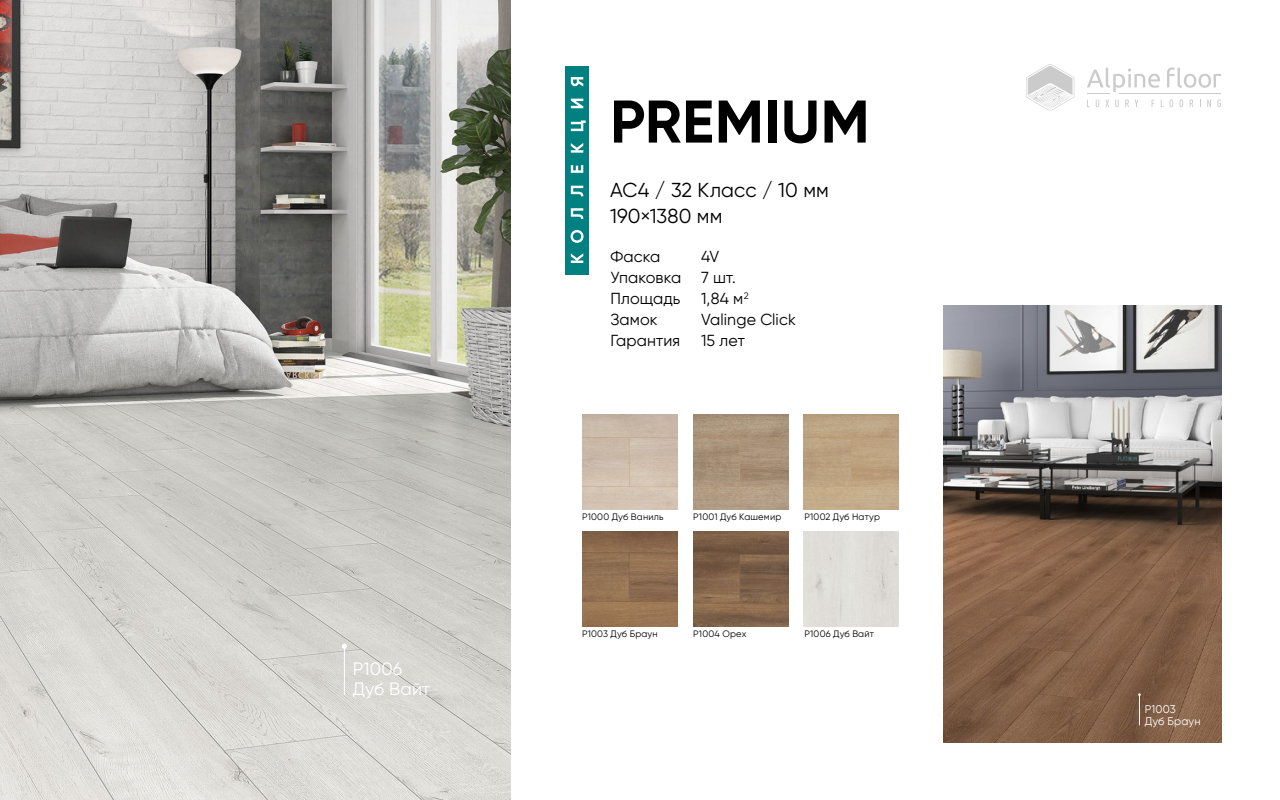
<style>
.page{position:relative;width:1280px;height:800px;background:#fff}
.page>*{position:absolute;margin:0;border:0;box-sizing:border-box;transform-origin:0 0}
.t1{font:700 60.1px "Gilroy";letter-spacing:.01em;color:#000}
.t2{font:20.2px/25.5px "Gilroy";letter-spacing:.005em;color:#000}
.t3{font:17.9px/20px "Gilroy";letter-spacing:.005em;color:#fff}
.t4{font:16px/21px "Gilroy";letter-spacing:.01em;color:#000}
.t5{font:11.2px/12.4px "Gilroy";letter-spacing:.01em;color:#fff}
.t6{font:9.3px "Gilroy";letter-spacing:.02em;color:#000}
</style>
<div class="page">
<div style="left:565px;top:66px;width:24px;height:209px;background:#008080"></div>
<svg style="left:571px;top:253px;width:12px;height:10px"></svg>
<svg style="left:571px;top:230px;width:13px;height:13px"></svg>
<svg style="left:571px;top:208px;width:12px;height:11px"></svg>
<svg style="left:571px;top:186px;width:12px;height:10px"></svg>
<svg style="left:571px;top:165px;width:12px;height:8px"></svg>
<svg style="left:571px;top:143px;width:12px;height:10px"></svg>
<svg style="left:571px;top:120px;width:15px;height:11px"></svg>
<svg style="left:571px;top:99px;width:12px;height:9px"></svg>
<svg style="left:571px;top:77px;width:12px;height:10px"></svg>
<img style="left:0;top:0;width:510px;height:800px">
<img style="left:582px;top:414px;width:95px;height:95px">
<img style="left:582px;top:531px;width:95px;height:95px">
<img style="left:693px;top:414px;width:95px;height:95px">
<img style="left:693px;top:531px;width:95px;height:95px">
<div style="left:804px;top:531px;width:95px;height:95px;background:#e0ddd8"></div>
<hr style="left:344px;top:646px;width:1px;height:49px;background:#fff">
<svg style="left:342px;top:644px;width:5px;height:5px"></svg>
<img style="left:943px;top:306px;width:278px;height:437px">
<hr style="left:1139px;top:695px;width:1px;height:30px;background:#fff">
<svg style="left:1087px;top:67px;width:134px;height:27px"></svg>
<hr style="left:1120px;top:93px;width:101px;height:1px;background:#cbcbcb">
<svg style="left:1096px;top:100px;width:3px;height:7px"></svg>
<svg style="left:1105px;top:100px;width:4px;height:7px"></svg>
<svg style="left:1115px;top:100px;width:4px;height:7px"></svg>
<svg style="left:1125px;top:100px;width:4px;height:7px"></svg>
<svg style="left:1135px;top:100px;width:3px;height:7px"></svg>
<svg style="left:1161px;top:100px;width:12px;height:7px"></svg>
<svg style="left:1179px;top:100px;width:4px;height:7px"></svg>
<svg style="left:1190px;top:100px;width:3px;height:7px"></svg>
<svg style="left:1207px;top:100px;width:4px;height:7px"></svg>
<svg style="left:1217px;top:100px;width:4px;height:7px"></svg>
<svg style="left:1026px;top:64px;width:48px;height:46px"></svg>
<h3 class="t3" style="left:353px;top:658px;width:79px">P1006<br>Дуб Вайт</h3>
<h1 class="t1" style="left:610px;top:84px;width:261px">PREMIUM</h1>
<h2 class="t2" style="left:610px;top:177px;width:220px">AC4 / 32 Класс / 10 мм<br>190×1380 мм</h2>
<h3 class="t4" style="left:610px;top:246px;width:72px">Фаска<br>Упаковка<br>Площадь<br>Замок<br>Гарантия</h3>
<h3 class="t4" style="left:701px;top:246px;width:96px">4V<br>7 шт.<br>1,84 м<sup>2<br></sup>Valinge Click<br>15 лет</h3>
<p class="t6" style="left:582px;top:511px;width:83px">P1000 Дуб Ваниль</p>
<p class="t6" style="left:693px;top:511px;width:90px">P1001 Дуб Кашемир</p>
<p class="t6" style="left:805px;top:511px;width:77px">P1002 Дуб Натур</p>
<p class="t6" style="left:582px;top:628px;width:77px">P1003 Дуб Браун</p>
<p class="t6" style="left:693px;top:628px;width:55px">P1004 Орех</p>
<p class="t6" style="left:805px;top:628px;width:71px">P1006 Дуб Вайт</p>
<p class="t5" style="left:1145px;top:702px;width:57px">P1003<br>Дуб Браун</p>
</div>
